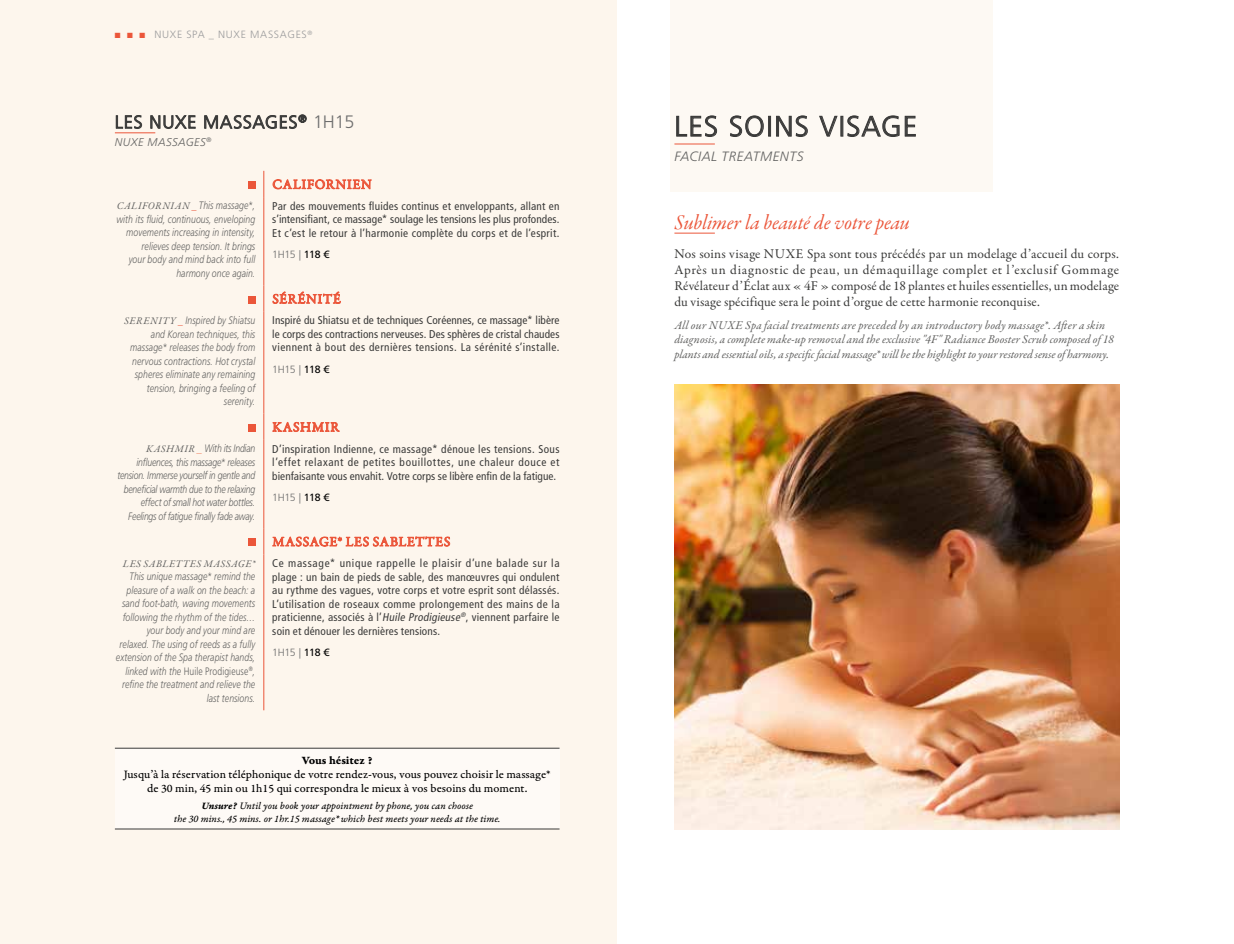
<style>
.page{position:relative;width:1234px;height:944px;background:#fff}
.page>*{position:absolute;margin:0;border:0;box-sizing:border-box;transform-origin:0 0}
.t1{font:300 28.5px "Frutiger LT Std";letter-spacing:.045em;color:#3a3a39}
.t2{font:21px "Garamond Premr Pro It Subh";letter-spacing:.005em;color:#eb563a}
.t3{font:300 18px "Frutiger LT Std";letter-spacing:.045em;color:#3a3a39}
.t4{font:13.5px/16.2px "Garamond Premr Pro";letter-spacing:.005em;color:#3a3a39;text-align:justify}
.t5{font:13.5px "Garamond Premr Pro";letter-spacing:.07em;color:#eb563a}
.t6{font:italic 300 13.5px "Frutiger LT Std";color:#626261}
.t7{font:italic 12px/14.4px "Garamond Premr Pro";color:#626261}
.t8{font:12px/14.4px "Garamond Premr Pro Capt";color:#000;text-align:center}
.t9{font:12px "Garamond Premr Pro Bd Capt";letter-spacing:-.01em;color:#000}
.t10{font:condensed 11.25px/13.5px "Frutiger LT Std";letter-spacing:.02em;color:#3a3a39;text-align:justify}
.t11{font:italic 300 11.25px "Frutiger LT Std";letter-spacing:.04em;color:#626261}
.t12{font:italic 300 10.8px/13.5px "Frutiger LT Std";letter-spacing:.01em;color:#626261;text-align:right;scale:.8 1}
.t13{font:italic 300 10.8px/13.5px "Frutiger LT Std";letter-spacing:-.02em;color:#626261;text-align:right;scale:.8 1}
.t14{font:10.5px/12.6px "Garamond Premr Pro It Capt";color:#000;text-align:center}
.t15{font:300 10.5px "Frutiger LT Std";letter-spacing:-.04em;color:#6e6e6e}
.t16{font:300 10.5px "Frutiger LT Std";letter-spacing:.07em;color:#9c9c9d}
.t17{font:italic 10.2px "Garamond Premr Pro";letter-spacing:.05em;color:#626261}
.s1{color:#eb563a}
.s2{color:#6e6e6e}
.s3{font-family:"Garamond Premr Pro";font-weight:400;font-size:10.2px}
.s4{font-family:"Garamond Premr Pro";font-weight:400;font-size:10.2px;color:#eb563a}
.s5{font-weight:400;color:#000}
.s6{font-family:"Garamond Premr Pro";font-weight:400;color:#f18667}
.s7{font-style:normal}
.s8{font-style:italic}
.s9{font-family:"Garamond Premr Pro Bd It Capt"}
</style>
<div class="page">
<div style="left:0;top:0;width:617px;height:944px;background:#fdf6ed"></div>
<div style="left:670px;top:0;width:322px;height:191px;background:#fdf9f3"></div>
<hr style="left:115px;top:133px;width:40px;height:1px;background:#eb563a">
<svg style="left:116px;top:115px;width:26px;height:14px"></svg>
<svg style="left:150px;top:115px;width:46px;height:14px"></svg>
<svg style="left:204px;top:114px;width:103px;height:15px"></svg>
<svg style="left:263px;top:171px;width:1px;height:26px"></svg>
<hr style="left:263px;top:197px;width:1px;height:88px;background:#eb563a">
<svg style="left:263px;top:285px;width:1px;height:27px"></svg>
<hr style="left:263px;top:312px;width:1px;height:102px;background:#eb563a">
<svg style="left:263px;top:414px;width:1px;height:26px"></svg>
<hr style="left:263px;top:440px;width:1px;height:88px;background:#eb563a">
<svg style="left:263px;top:528px;width:1px;height:26px"></svg>
<hr style="left:263px;top:554px;width:1px;height:156px;background:#eb563a">
<div style="left:248px;top:182px;width:7px;height:7px;background:#eb563a"></div>
<svg style="left:273px;top:179px;width:98px;height:10px"></svg>
<div style="left:248px;top:296px;width:7px;height:7px;background:#eb563a"></div>
<svg style="left:272px;top:292px;width:68px;height:12px"></svg>
<div style="left:248px;top:424px;width:7px;height:7px;background:#eb563a"></div>
<svg style="left:272px;top:422px;width:67px;height:10px"></svg>
<div style="left:248px;top:539px;width:7px;height:7px;background:#eb563a"></div>
<svg style="left:272px;top:536px;width:178px;height:10px"></svg>
<hr style="left:674px;top:144px;width:40px;height:1px;background:#eb563a">
<hr style="left:674px;top:233px;width:40px;height:1px;background:#eb563a">
<svg style="left:676px;top:116px;width:40px;height:21px"></svg>
<svg style="left:730px;top:116px;width:33px;height:21px"></svg>
<div style="left:768px;top:116px;width:2px;height:20px;border:1px solid #3a3a39"></div>
<svg style="left:776px;top:116px;width:31px;height:21px"></svg>
<svg style="left:819px;top:116px;width:18px;height:20px"></svg>
<svg style="left:847px;top:116px;width:68px;height:21px"></svg>
<img style="left:674px;top:385px;width:444px;height:444px">
<div style="left:115px;top:748px;width:444px;height:81px;background:#fefaf6"></div>
<hr style="left:115px;top:748px;width:444px;height:1px;background:#3a3a39">
<hr style="left:115px;top:829px;width:444px;height:1px;background:#3a3a39">
<p class="t16" style="left:115px;top:29px;width:199px"><span class="s1">■</span> <span class="s1">■</span> <span class="s1">■</span> NUXE SPA _ NUXE MASSAGES<sup>®</sup></p>
<h3 class="t3" style="left:115px;top:112px;width:241px">LES NUXE MASSAG ES<sup>®</sup> <span class="s2">1H15</span></h3>
<p class="t11" style="left:115px;top:136px;width:98px">NUXE MASSAGES<sup>®</sup></p>
<p class="t5" style="left:272px;top:176px;width:91px">Californien</p>
<p class="t12" style="left:116px;top:199px;width:175px"><span class="s3">CALIFORNIAN</span> <span class="s4">_</span> This massage*, with its fluid, continuous, enveloping movements increasing in intensity, relieves deep tension. It brings<br>your body and mind back into full harmony once again.</p>
<p class="t10" style="left:272px;top:199px;width:289px">Par des mouvements fluides continus et enveloppants, allant en s’intensifiant, ce massage* soulage les tensions les plus profondes.<br>Et c’est le retour à l’harmonie complète du corps et de l’esprit.</p>
<p class="t15" style="left:272px;top:248px;width:59px">1h15 | <span class="s5">118 €</span></p>
<p class="t5" style="left:272px;top:291px;width:18px">Sérén</p>
<p class="t5" style="left:317px;top:291px;width:22px">ité</p>
<p class="t12" style="left:124px;top:314px;width:165px"><span class="s3">SERENITY</span> <span class="s4">_</span> Inspired by Shiatsu and Korean techniques, this massage* releases the body from nervous contractions. Hot crystal spheres eliminate any remaining tension, bringing a feeling of serenity.</p>
<p class="t10" style="left:272px;top:314px;width:289px">Inspiré du Shiatsu et de techniques Coréennes, ce massage* libère le corps des contractions nerveuses. Des sphères de cristal chaudes viennent à bout des dernières tensions. La sérénité s’installe.</p>
<p class="t15" style="left:272px;top:363px;width:59px">1h15 | <span class="s5">118 €</span></p>
<p class="t5" style="left:272px;top:419px;width:64px">Kashmir</p>
<p class="t13" style="left:117px;top:442px;width:174px"><span class="s6">_</span> With its Indian<br>influences, this massage* releases tension. Immerse yourself in gentle and beneficial warmth due to the relaxing effect of small hot water bottles.<br>Feelings of fatigue finally fade away.</p>
<p class="t10" style="left:272px;top:442px;width:289px">D’inspiration Indienne, ce massage* dénoue les tensions. Sous l’effet relaxant de petites bouillottes, une chaleur douce et bienfaisante vous envahit. Votre corps se libère enfin de la fatigue.</p>
<p class="t17" style="left:146px;top:443px;width:16px">kashmir</p>
<p class="t15" style="left:272px;top:491px;width:59px">1h15 | <span class="s5">118 €</span></p>
<p class="t5" style="left:272px;top:534px;width:171px">Massage* Les Sablettes</p>
<p class="t17" style="left:123px;top:557px;width:134px">LES SABLETTES MASSAGE*</p>
<p class="t12" style="left:116px;top:570px;width:176px">This unique massage* remind the pleasure of a walk on the beach: a sand foot-bath, waving movements following the rhythm of the tides… your body and your mind are relaxed. The using of reeds as a fully extension of the Spa therapist hands, linked with the <span class="s7">Huile Prodigieuse</span><sup>®</sup>, refine the treatment and relieve the last tensions.</p>
<p class="t10" style="left:272px;top:557px;width:289px">Ce massage* unique rappelle le plaisir d’une balade sur la plage : un bain de pieds de sable, des manœuvres qui ondulent au rythme des vagues, votre corps et votre esprit sont délassés.<br>L’utilisation de roseaux comme prolongement des mains de la praticienne, associés à l’<span class="s8">Huile Prodigieuse</span><sup>®</sup>, viennent parfaire le soin et dénouer les dernières tensions.</p>
<p class="t15" style="left:272px;top:646px;width:59px">1h15 | <span class="s5">118 €</span></p>
<p class="t9" style="left:301px;top:752px;width:73px">Vous hésitez ?</p>
<p class="t8" style="left:124px;top:767px;width:428px">Jusqu’à la réservation téléphonique de votre rendez-vous, vous pouvez choisir le massage* de 30 min, 45 min ou 1h15 qui correspondra le mieux à vos besoins du moment.</p>
<p class="t14" style="left:174px;top:800px;width:328px"><span class="s9">Unsure?</span> Until you book your appointment by phone, you can choose<br>the 30 mins., 45 mins. or 1hr.15 massage* which best meets your needs at the time.</p>
<h1 class="t1" style="left:674px;top:110px;width:240px">LES Soins visage</h1>
<p class="t6" style="left:674px;top:149px;width:15px">Facia</p>
<p class="t6" style="left:711px;top:149px;width:35px">l treatments</p>
<h2 class="t2" style="left:674px;top:210px;width:237px">Sublimer la beauté de votre peau</h2>
<p class="t4" style="left:674px;top:246px;width:446px">Nos soins visage NUXE Spa sont tous précédés par un modelage d’accueil du corps.<br>Après un diagnostic de peau, un démaquillage complet et l’exclusif Gommage Révélateur d’Éclat aux « 4F » composé de 18 plantes et huiles essentielles, un modelage du visage spécifique sera le point d’orgue de cette harmonie reconquise.</p>
<p class="t7" style="left:674px;top:319px;width:441px">All our NUXE Spa facial treatments are preceded by an introductory body massage*. After a skin diagnosis, a complete make-up removal and the exclusive "4F" Radiance Booster Scrub composed of 18 plants and essential oils, a specific facial massage* will be the highlight to your restored sense of harmony.</p>
</div>
